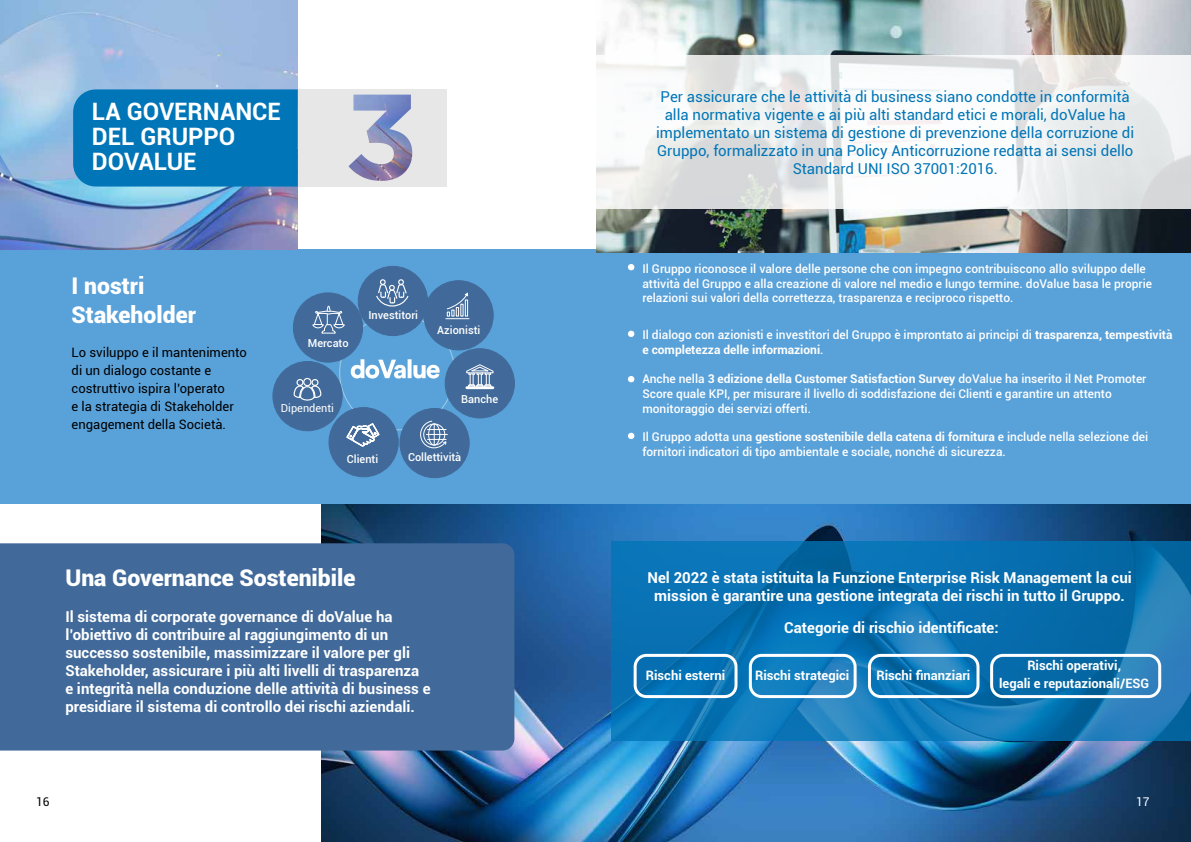
<style>
.page{position:relative;width:1191px;height:842px;background:#fff}
.page>*{position:absolute;margin:0;border:0;box-sizing:border-box;transform-origin:0 0}
.t1{font:700 24px/25px "Roboto";color:#fff}
.t2{font:900 23px/28.6px "Roboto";color:#fff}
.t3{font:700 15px/18px "Roboto";color:#fff}
.t4{font:15px/18px "Roboto";color:#0075b7;text-align:center}
.t5{font:13px/18px "Roboto";color:#000}
.t6{font:700 13px/18px "Roboto";color:#fff;text-align:center}
.t7{font:500 12px/14.8px "Roboto";color:#fff}
.t8{font:12px "Roboto";color:#000}
.t9{font:12px "Roboto";color:#fff}
.t10{font:500 11px "Roboto";color:#fff}
.t11{font:11px "Roboto";color:#fff}
.s1{font-weight:700}
</style>
<div class="page">
<img style="left:321px;top:504px;width:870px;height:338px">
<div style="left:0;top:249px;width:1191px;height:255px;background:#59a1d9"></div>
<img style="left:597px;top:0;width:594px;height:252px">
<div style="left:0;top:543px;width:514px;height:207px;background:#416a9a"></div>
<svg style="left:628px;top:264px;width:7px;height:7px"></svg>
<svg style="left:628px;top:330px;width:7px;height:7px"></svg>
<svg style="left:628px;top:376px;width:7px;height:7px"></svg>
<svg style="left:628px;top:432px;width:7px;height:7px"></svg>
<img style="left:0;top:0;width:298px;height:249px">
<div style="left:73px;top:89px;width:225px;height:98px;background:#0075b7"></div>
<div style="left:298px;top:89px;width:149px;height:98px;background:#e7e7e7"></div>
<img style="left:348px;top:95px;width:64px;height:86px">
<svg style="left:596px;top:56px;width:595px;height:153px"></svg>
<svg style="left:611px;top:542px;width:580px;height:199px;background:#0e74b3"></svg>
<svg style="left:273px;top:266px;width:241px;height:213px"></svg>
<div style="left:633px;top:654px;width:104px;height:44px;border:3px solid #fff;border-radius:11px"></div>
<div style="left:749px;top:654px;width:107px;height:44px;border:3px solid #fff;border-radius:11px"></div>
<div style="left:868px;top:654px;width:111px;height:44px;border:3px solid #fff;border-radius:11px"></div>
<div style="left:990px;top:654px;width:171px;height:44px;border:3px solid #fff;border-radius:11px"></div>
<h1 class="t1" style="left:92px;top:98px;width:190px">LA GOVERNANCE<br>DEL GRUPPO<br>DOVALUE</h1>
<h2 class="t2" style="left:72px;top:271px;width:126px">I nostri<br>Stakeholder</h2>
<p class="t5" style="left:72px;top:342px;width:177px">Lo sviluppo e il mantenimento di un dialogo costante e costruttivo ispira l’operato<br>e la strategia di Stakeholder engagement della Società.</p>
<p class="t10" style="left:308px;top:336px;width:42px">Mercato</p>
<p class="t11" style="left:281px;top:401px;width:55px">Dipendenti</p>
<p class="t10" style="left:368px;top:307px;width:51px">Investitori</p>
<p class="t10" style="left:437px;top:322px;width:45px">Azionisti</p>
<p class="t10" style="left:461px;top:391px;width:38px">Banche</p>
<p class="t10" style="left:347px;top:451px;width:33px">Clienti</p>
<p class="t10" style="left:408px;top:450px;width:55px">Collettività</p>
<h2 class="t2" style="left:65px;top:563px;width:291px">Una Governance Sostenibile</h2>
<p class="t3" style="left:65px;top:607px;width:367px">Il sistema di corporate governance di doValue ha l’obiettivo di contribuire al raggiungimento di un successo sostenibile, massimizzare il valore per gli Stakeholder, assicurare i più alti livelli di trasparenza e integrità nella conduzione delle attività di business e presidiare il sistema di controllo dei rischi aziendali.</p>
<p class="t4" style="left:656px;top:87px;width:479px">Per assicurare che le attività di business siano condotte in conformità alla normativa vigente e ai più alti standard etici e morali, doValue ha implementato un sistema di gestione di prevenzione della corruzione di Gruppo, formalizzato in una Policy Anticorruzione redatta ai sensi dello Standard UNI ISO 37001:2016.</p>
<p class="t7" style="left:642px;top:261px;width:511px">Il Gruppo riconosce il valore delle persone che con impegno contribuiscono allo sviluppo delle attività del Gruppo e alla creazione di valore nel medio e lungo termine. doValue basa le proprie relazioni sui valori della correttezza, trasparenza e reciproco rispetto.</p>
<p class="t7" style="left:642px;top:327px;width:531px">Il dialogo con azionisti e investitori del Gruppo è improntato ai principi di <span class="s1">trasparenza, tempestività e completezza delle informazioni</span>.</p>
<p class="t7" style="left:642px;top:371px;width:505px">Anche nella <span class="s1">3 edizione della Customer Satisfaction Survey</span> doValue ha inserito il Net Promoter<br>Score quale KPI, per misurare il livello di soddisfazione dei Clienti e garantire un attento monitoraggio dei servizi offerti.</p>
<p class="t7" style="left:642px;top:429px;width:507px">Il Gruppo adotta una <span class="s1">gestione sostenibile della catena di fornitura</span> e include nella selezione dei fornitori indicatori di tipo ambientale e sociale, nonché di sicurezza.</p>
<p class="t3" style="left:647px;top:568px;width:486px;text-align:center">Nel 2022 è stata istituita la Funzione Enterprise Risk Management la cui mission è garantire una gestione integrata dei rischi in tutto il Gruppo.</p>
<p class="t3" style="left:784px;top:618px;width:216px">Categorie di rischio identificate:</p>
<p class="t6" style="left:646px;top:665px;width:81px">Rischi esterni</p>
<p class="t6" style="left:755px;top:665px;width:96px">Rischi strategici</p>
<p class="t6" style="left:876px;top:665px;width:95px">Rischi finanziari</p>
<p class="t6" style="left:999px;top:655px;width:152px">Rischi operativi,<br>legali e reputazionali/ESG</p>
<p class="t8" style="left:36px;top:793px;width:15px">16</p>
<p class="t9" style="left:1136px;top:793px;width:15px">17</p>
</div>
